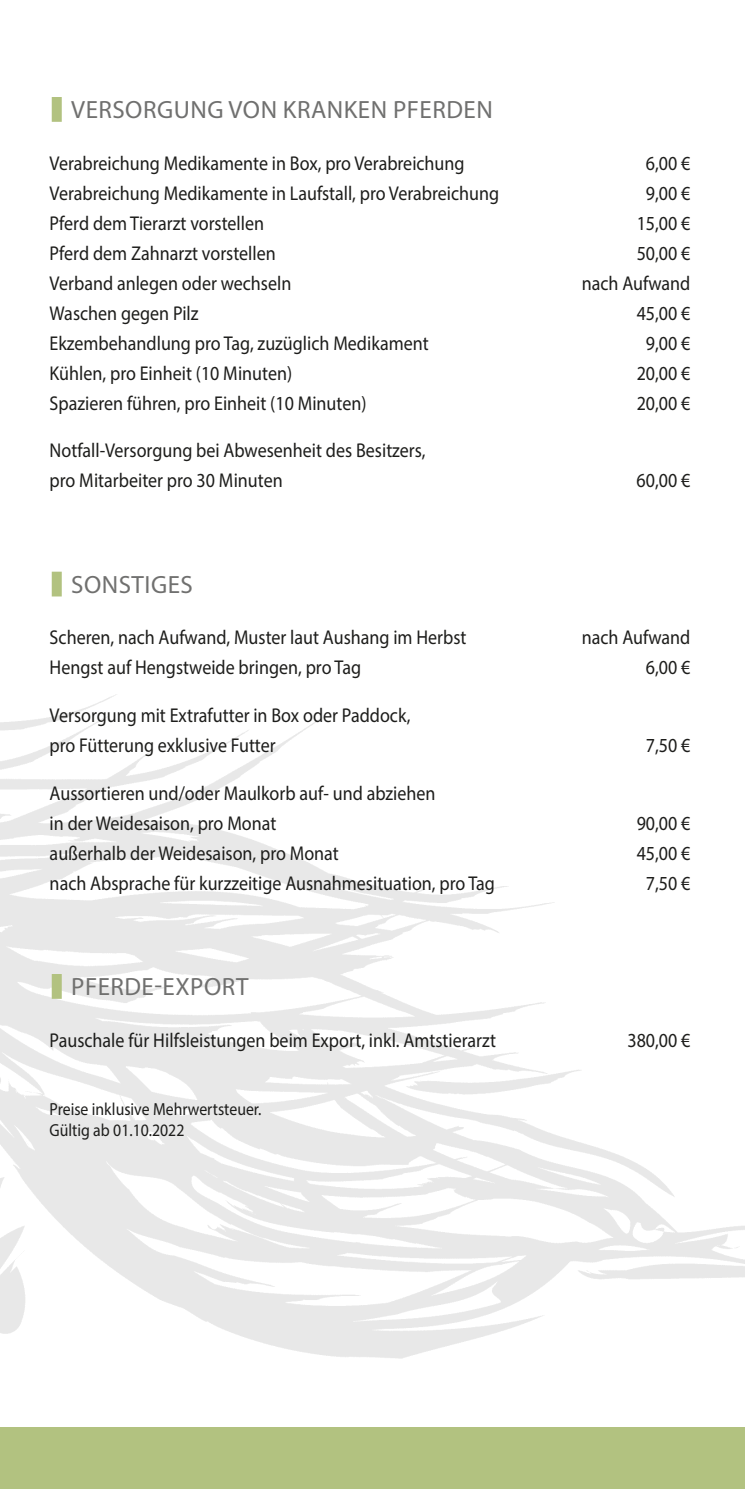
<style>
.page{position:relative;width:745px;height:1489px;background:#fff}
.page>*{position:absolute;margin:0;border:0;box-sizing:border-box;transform-origin:0 0}
.t1{font:25px "Myriad Pro";letter-spacing:.02em;color:#70706f}
.t2{font:20px/30px "Myriad Pro";color:#1d1d1b;scale:.9 1}
.t3{font:17.5px/21px "Myriad Pro";color:#1d1d1b;scale:.9 1}
</style>
<div class="page">
<div style="left:0;top:1427px;width:744px;height:61px;background:#b2c280"></div>
<div style="left:52px;top:97px;width:10px;height:25px;background:#b2c280"></div>
<div style="left:52px;top:571px;width:10px;height:25px;background:#b2c280"></div>
<div style="left:52px;top:973px;width:10px;height:25px;background:#b2c280"></div>
<p class="t1" style="left:71px;top:94px;width:423px">VERSORGUNG VON KRANKEN PFERDEN</p>
<p class="t2" style="left:50px;top:147px;width:462px">Verabreichung Medikamente in Box, pro Verabreichung</p>
<p class="t2" style="left:645px;top:147px;width:51px">6,00 €</p>
<p class="t2" style="left:50px;top:177px;width:500px">Verabreichung Medikamente in Laufstall, pro Verabreichung</p>
<p class="t2" style="left:645px;top:177px;width:51px">9,00 €</p>
<p class="t2" style="left:50px;top:207px;width:240px">Pferd dem Tierarzt vorstellen</p>
<p class="t2" style="left:636px;top:207px;width:61px">15,00 €</p>
<p class="t2" style="left:50px;top:237px;width:252px">Pferd dem Zahnarzt vorstellen</p>
<p class="t2" style="left:636px;top:237px;width:61px">50,00 €</p>
<p class="t2" style="left:50px;top:267px;width:270px">Verband anlegen oder wechseln</p>
<p class="t2" style="left:581px;top:267px;width:122px">nach Aufwand</p>
<p class="t2" style="left:50px;top:297px;width:167px">Waschen gegen Pilz</p>
<p class="t2" style="left:636px;top:297px;width:61px">45,00 €</p>
<p class="t2" style="left:50px;top:327px;width:422px">Ekzembehandlung pro Tag, zuzüglich Medikament</p>
<p class="t2" style="left:645px;top:327px;width:51px">9,00 €</p>
<p class="t2" style="left:50px;top:357px;width:271px">Kühlen, pro Einheit (10 Minuten)</p>
<p class="t2" style="left:636px;top:357px;width:61px">20,00 €</p>
<p class="t2" style="left:50px;top:387px;width:353px">Spazieren führen, pro Einheit (10 Minuten)</p>
<p class="t2" style="left:636px;top:387px;width:61px">20,00 €</p>
<p class="t2" style="left:50px;top:435px;width:419px">Notfall-Versorgung bei Abwesenheit des Besitzers, pro Mitarbeiter pro 30 Minuten</p>
<p class="t2" style="left:636px;top:465px;width:61px">60,00 €</p>
<p class="t1" style="left:71px;top:569px;width:123px">SONSTIGES</p>
<p class="t2" style="left:50px;top:622px;width:464px">Scheren, nach Aufwand, Muster laut Aushang im Herbst</p>
<p class="t2" style="left:581px;top:622px;width:122px">nach Aufwand</p>
<p class="t2" style="left:50px;top:652px;width:347px">Hengst auf Hengstweide bringen, pro Tag</p>
<p class="t2" style="left:645px;top:652px;width:51px">6,00 €</p>
<p class="t2" style="left:50px;top:700px;width:402px">Versorgung mit Extrafutter in Box oder Paddock, pro Fütterung exklusive Futter</p>
<p class="t2" style="left:645px;top:730px;width:51px">7,50 €</p>
<p class="t2" style="left:50px;top:777px;width:430px">Aussortieren und/oder Maulkorb auf- und abziehen in der Weidesaison, pro Monat</p>
<p class="t2" style="left:636px;top:807px;width:61px">90,00 €</p>
<p class="t2" style="left:50px;top:837px;width:322px">außerhalb der Weidesaison, pro Monat</p>
<p class="t2" style="left:636px;top:837px;width:61px">45,00 €</p>
<p class="t2" style="left:50px;top:867px;width:496px">nach Absprache für kurzzeitige Ausnahmesituation, pro Tag</p>
<p class="t2" style="left:645px;top:867px;width:51px">7,50 €</p>
<p class="t1" style="left:71px;top:971px;width:179px">PFERDE-EXPORT</p>
<p class="t2" style="left:50px;top:1024px;width:497px">Pauschale für Hilfsleistungen beim Export, inkl. Amtstierarzt</p>
<p class="t2" style="left:627px;top:1024px;width:71px">380,00 €</p>
<p class="t3" style="left:50px;top:1098px;width:237px">Preise inklusive Mehrwertsteuer.<br>Gültig ab 01.10.2022</p>
</div>
